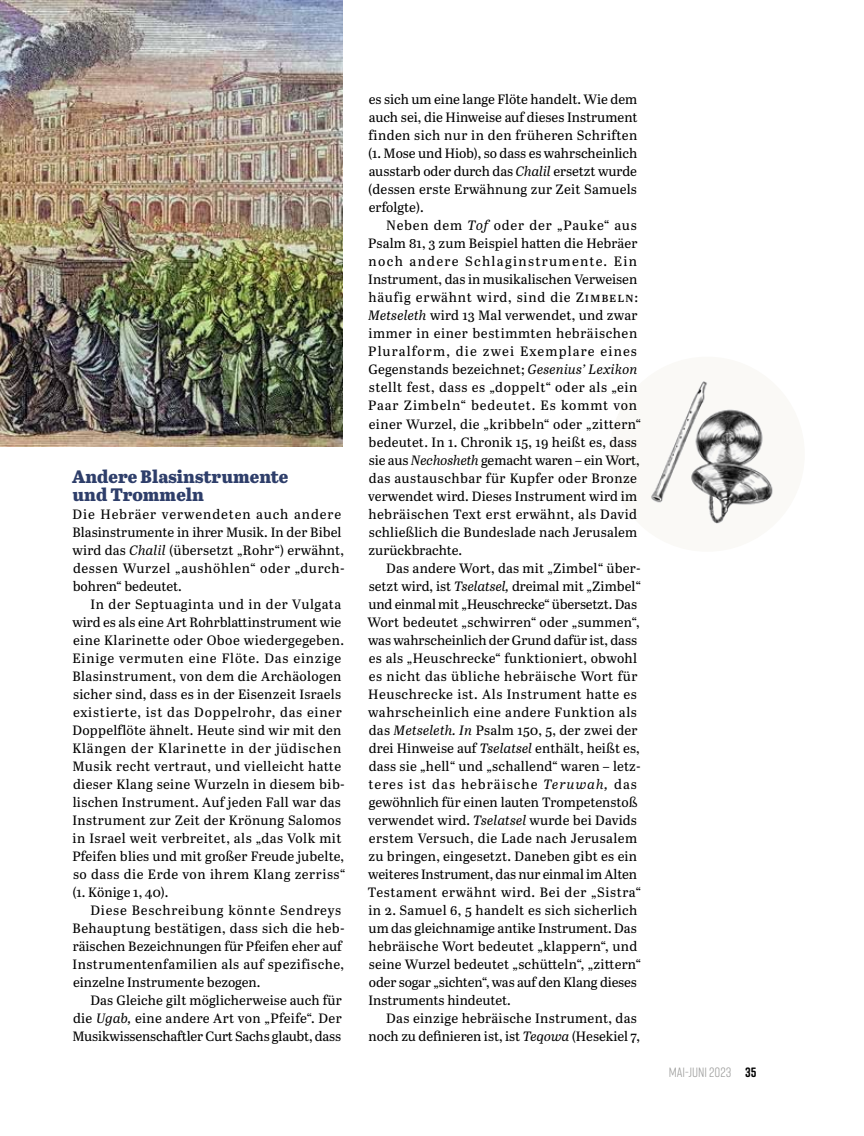
<style>
.page{position:relative;width:864px;height:1136px;background:#fff}
.page>*{position:absolute;margin:0;border:0;box-sizing:border-box;transform-origin:0 0}
.t1{font:800 18px/18px "Abril Text";color:#2e3e6a}
.t2{font:13.5px/18px "Abril Text";letter-spacing:.02em;color:#000}
.t3{font:13.5px "Rift Soft";color:#9d9d9c}
.s1{font-style:italic}
.s2{font-weight:700;color:#000}
</style>
<div class="page">
<div style="left:609px;top:356px;width:195px;height:195px;background:#faf9f6;border-radius:50%"></div>
<img style="left:0;top:0;width:342px;height:446px">
<img style="left:651px;top:381px;width:122px;height:143px">
<h1 class="t1" style="left:72px;top:466px;width:218px">Andere Blasinstrumente und Trommeln</h1>
<p class="t2" style="left:72px;top:504px;width:274px">Die Hebräer verwendeten auch andere Blasinstrumente in ihrer Musik. In der Bibel wird das <span class="s1">Chalil</span> (übersetzt „Rohr“) erwähnt, dessen Wurzel „aushöhlen“ oder „durch&shy;bohren“ bedeutet.</p>
<p class="t2" style="left:72px;top:594px;width:274px;text-indent:18px">In der Septuaginta und in der Vulgata wird es als eine Art Rohrblattinstrument wie eine Klarinette oder Oboe wiedergegeben.<br>Einige vermuten eine Flöte. Das einzige Blasinstrument, von dem die Archäologen sicher sind, dass es in der Eisenzeit Israels existierte, ist das Doppelrohr, das einer Doppelflöte ähnelt. Heute sind wir mit den Klängen der Klarinette in der jüdischen Musik recht vertraut, und vielleicht hatte dieser Klang seine Wurzeln in diesem bib&shy;lischen Instrument. Auf jeden Fall war das Instrument zur Zeit der Krönung Salomos in Israel weit verbreitet, als „das Volk mit Pfeifen blies und mit großer Freude jubelte, so dass die Erde von ihrem Klang zerriss“ (1. Könige 1, 40).</p>
<p class="t2" style="left:72px;top:900px;width:274px;text-indent:18px">Diese Beschreibung könnte Sendreys Behauptung bestätigen, dass sich die heb&shy;räischen Bezeichnungen für Pfeifen eher auf Instrumentenfamilien als auf spezifische, einzelne Instrumente bezogen.</p>
<p class="t2" style="left:72px;top:990px;width:271px;text-align:justify;text-indent:18px">Das Gleiche gilt möglicherweise auch für die <span class="s1">Ugab,</span> eine andere Art von „Pfeife“. Der Musikwissenschaftler Curt Sachs glaubt, dass</p>
<p class="t2" style="left:368px;top:90px;width:271px;text-align:justify">es sich um eine lange Flöte handelt. Wie dem auch sei, die Hinweise auf dieses Instrument finden sich nur in den früheren Schriften (1. Mose und Hiob), so dass es wahrscheinlich ausstarb oder durch das <span class="s1">Chalil</span> ersetzt wurde (dessen erste Erwähnung zur Zeit Samuels erfolgte).</p>
<p class="t2" style="left:368px;top:216px;width:274px;text-indent:18px">Neben dem <span class="s1">Tof</span> oder der „Pauke“ aus Psalm 81, 3 zum Beispiel hatten die Hebräer noch andere Schlaginstrumente. Ein Instrument, das in musikalischen Verweisen häufig erwähnt wird, sind die Zimbeln:<br><span class="s1">Metseleth</span> wird 13 Mal verwendet, und zwar immer in einer bestimmten hebräischen Pluralform, die zwei Exemplare eines Gegenstands bezeichnet; <span class="s1">Gesenius’ Lexikon </span>stellt fest, dass es „doppelt“ oder als „ein Paar Zimbeln“ bedeutet. Es kommt von einer Wurzel, die „kribbeln“ oder „zittern“ bedeutet. In 1. Chronik 15, 19 heißt es, dass sie aus <span class="s1">Nechosheth</span> gemacht waren – ein Wort, das austauschbar für Kupfer oder Bronze verwendet wird. Dieses Instrument wird im hebräischen Text erst erwähnt, als David schließlich die Bundeslade nach Jerusalem zurückbrachte.</p>
<p class="t2" style="left:367px;top:558px;width:275px;text-indent:19px">Das andere Wort, das mit „Zimbel“ über&shy;setzt wird, ist <span class="s1">Tselatsel,</span> dreimal mit „Zimbel“ und einmal mit „Heuschrecke“ übersetzt. Das Wort bedeutet „schwirren“ oder „summen“, was wahrscheinlich der Grund dafür ist, dass es als „Heuschrecke“ funktioniert, obwohl es nicht das übliche hebräische Wort für Heuschrecke ist. Als Instrument hatte es wahrscheinlich eine andere Funktion als das <span class="s1">Metseleth. In</span> Psalm 150, 5, der zwei der drei Hinweise auf <span class="s1">Tselatsel</span> enthält, heißt es, dass sie „hell“ und „schallend“ waren – letz&shy;teres ist das hebräische <span class="s1">Teruwah,</span> das gewöhnlich für einen lauten Trompetenstoß verwendet wird. <span class="s1">Tselatsel</span> wurde bei Davids erstem Versuch, die Lade nach Jerusalem zu bringen, eingesetzt. Daneben gibt es ein weiteres Instrument, das nur einmal im Alten Testament erwähnt wird. Bei der „Sistra“ in 2. Samuel 6, 5 handelt es sich sicherlich um das gleichnamige antike Instrument. Das hebräische Wort bedeutet „klappern“, und seine Wurzel bedeutet „schütteln“, „zittern“ oder sogar „sichten“, was auf den Klang dieses Instruments hindeutet.</p>
<p class="t2" style="left:368px;top:1008px;width:273px;text-align:right">Das einzige hebräische Instrument, das noch zu definieren ist, ist <span class="s1">Teqowa</span> (Hesekiel 7,</p>
<p class="t3" style="left:668px;top:1062px;width:89px">MAI-JUNI 2023 <span class="s2">35</span></p>
</div>
